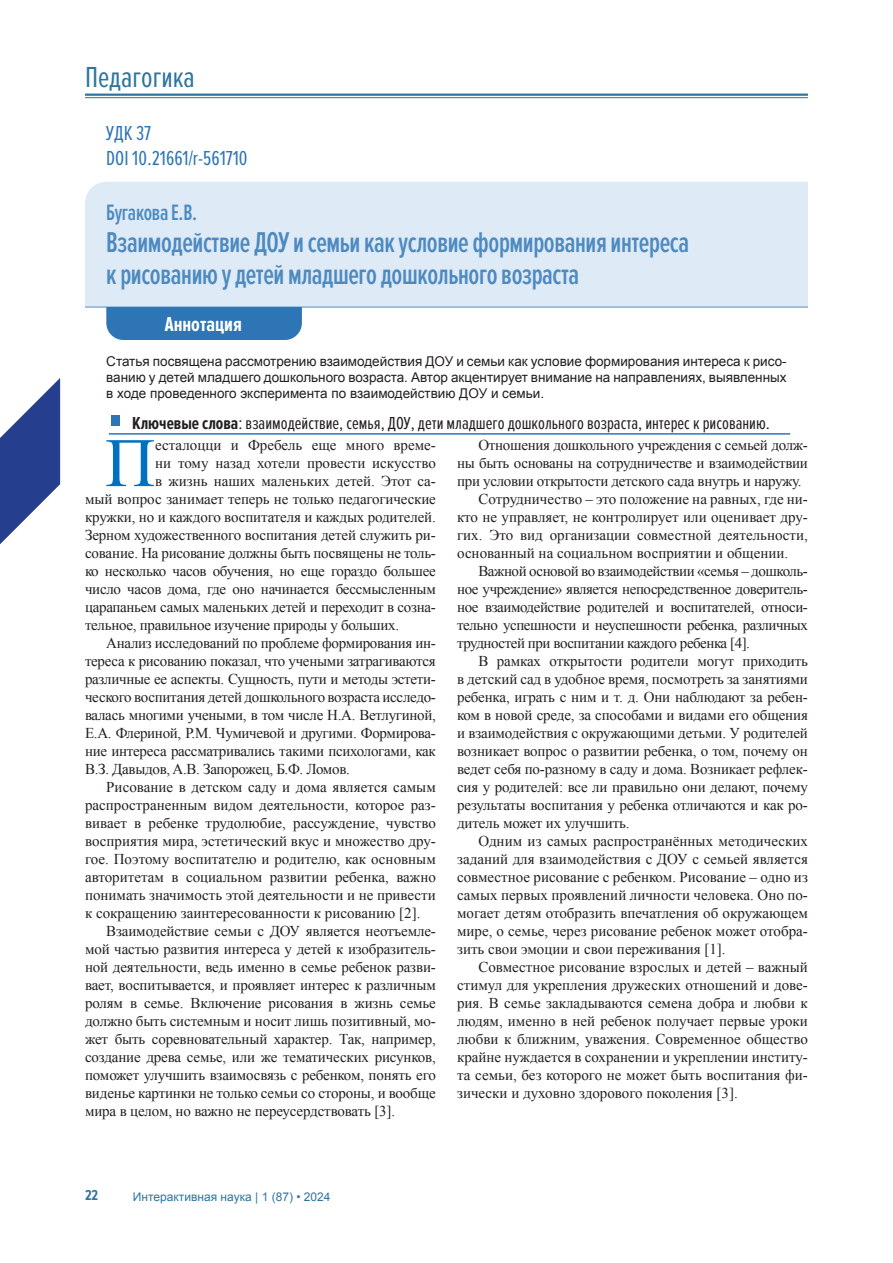
<style>
.page{position:relative;width:893px;height:1263px;background:#fff}
.page>*{position:absolute;margin:0;border:0;box-sizing:border-box;transform-origin:0 0}
.Текст_статьи{font:69.3px "Times New Roman";color:#0070c0}
.t1{font:30px "Proxima Nova Ex Cn";color:#2e759f}
.t2{font:600 29.7px/32.4px "Proxima Nova Ex Cn";letter-spacing:-.015em;color:#4d8ac0;scale:.91 1}
.t3{font:600 23.1px "Proxima Nova Ex Cn";letter-spacing:-.015em;color:#4d8ac0;scale:.91 1}
.t4{font:21px/25.2px "Proxima Nova Ex Cn";color:#2e75b5}
.t5{font:700 21px "Proxima Nova Ex Cn";color:#fff}
.t6{font:18px "Proxima Nova Ex Cn";color:#231f20}
.Текст_статьи-2{font:15px/18px "Times New Roman";letter-spacing:-.01em;color:#231f20;text-align:justify}
.t7{font:700 15px "Proxima Nova Ex Cn";color:#2e759f}
.t8{font:13.5px/16.2px "Arial";color:#231f20;text-align:justify}
.t9{font:12px "Arial";color:#2e759f}
.s1{font-weight:700}
</style>
<div class="page">
<hr style="left:85px;top:94px;width:723px;height:2px;background:#2e759f">
<hr style="left:85px;top:97px;width:723px;height:1px;background:#2e759f">
<svg style="left:0;top:378px;width:60px;height:166px"></svg>
<div style="left:106px;top:307px;width:196px;height:33px;background:#2e75b5"></div>
<div style="left:111px;top:415px;width:9px;height:10px;background:#2e75b5"></div>
<hr style="left:109px;top:433px;width:681px;height:2px;background:#2e75b5">
<div style="left:85px;top:182px;width:723px;height:125px;background:#deeaf6"></div>
<h2 class="t1" style="left:85px;top:61px;width:111px">Педагогика</h2>
<p class="t4" style="left:106px;top:121px;width:143px">УДК 37<br>DOI 10.21661/r-561710</p>
<p class="t3" style="left:106px;top:199px;width:101px">Бугакова Е.В.</p>
<p class="t2" style="left:106px;top:227px;width:642px">Взаимодействие ДОУ и семьи как условие формирования интереса к рисованию у детей младшего дошкольного возраста</p>
<p class="t5" style="left:165px;top:312px;width:79px">Аннотация</p>
<p class="t8" style="left:106px;top:353px;width:682px">Статья посвящена рассмотрению взаимодействия ДОУ и семьи как условие формирования интереса к рисо&shy;ванию у детей младшего дошкольного возраста. Автор акцентирует внимание на направлениях, выявленных в ходе проведенного эксперимента по взаимодействию ДОУ и семьи.</p>
<p class="t6" style="left:132px;top:413px;width:639px"><span class="s1">Ключевые слова</span>: взаимодействие, семья, ДОУ, дети младшего дошкольного возраста, интерес к рисованию.</p>
<p class="Текст_статьи" style="left:105px;top:416px;width:52px">П</p>
<p class="Текст_статьи-2" style="left:155px;top:436px;width:282px">есталоцци и Фребель еще много време-</p>
<p class="Текст_статьи-2" style="left:155px;top:454px;width:282px">ни тому назад хотели провести искусство</p>
<p class="Текст_статьи-2" style="left:155px;top:472px;width:282px">в жизнь наших маленьких детей. Этот са-</p>
<p class="Текст_статьи-2" style="left:85px;top:490px;width:352px">мый вопрос занимает теперь не только педагогические</p>
<p class="Текст_статьи-2" style="left:85px;top:508px;width:352px">кружки, но и каждого воспитателя и каждых родителей.</p>
<p class="Текст_статьи-2" style="left:85px;top:526px;width:352px">Зерном художественного воспитания детей служить ри-</p>
<p class="Текст_статьи-2" style="left:85px;top:544px;width:352px">сование. На рисование должны быть посвящены не толь-</p>
<p class="Текст_статьи-2" style="left:85px;top:562px;width:352px">ко несколько часов обучения, но еще гораздо большее</p>
<p class="Текст_статьи-2" style="left:85px;top:580px;width:352px">число часов дома, где оно начинается бессмысленным</p>
<p class="Текст_статьи-2" style="left:85px;top:598px;width:352px">царапаньем самых маленьких детей и переходит в созна-</p>
<p class="Текст_статьи-2" style="left:85px;top:616px;width:316px">тельное, правильное изучение природы у больших.</p>
<p class="Текст_статьи-2" style="left:85px;top:634px;width:352px;text-indent:21px">Анализ исследований по проблеме формирования ин&shy;тереса к рисованию показал, что учеными затрагиваются различные ее аспекты. Сущность, пути и методы эстети&shy;ческого воспитания детей дошкольного возраста исследо&shy;валась многими учеными, в том числе Н.A. Ветлугиной, Е.A. Флериной, Р.М. Чумичевой и другими. Формирова&shy;ние интереса рассматривались такими психологами, как В.З. Давыдов, A.В. Запорожец, Б.Ф. Ломов.</p>
<p class="Текст_статьи-2" style="left:85px;top:778px;width:352px;text-indent:21px">Рисование в детском саду и дома является самым распространенным видом деятельности, которое раз&shy;вивает в ребенке трудолюбие, рассуждение, чувство восприятия мира, эстетический вкус и множество дру&shy;гое. Поэтому воспитателю и родителю, как основным авторитетам в социальном развитии ребенка, важно понимать значимость этой деятельности и не привести к сокращению заинтересованности к рисованию [2].</p>
<p class="Текст_статьи-2" style="left:85px;top:922px;width:352px;text-indent:21px">Взаимодействие семьи с ДОУ является неотъемле&shy;мой частью развития интереса у детей к изобразитель&shy;ной деятельности, ведь именно в семье ребенок разви&shy;вает, воспитывается, и проявляет интерес к различным ролям в семье. Включение рисования в жизнь семье должно быть системным и носит лишь позитивный, мо&shy;жет быть соревновательный характер. Так, например, создание древа семье, или же тематических рисунков, поможет улучшить взаимосвязь с ребенком, понять его виденье картинки не только семьи со стороны, и вообще мира в целом, но важно не переусердствовать [3].</p>
<p class="Текст_статьи-2" style="left:457px;top:436px;width:352px;text-indent:21px">Отношения дошкольного учреждения с семьей долж&shy;ны быть основаны на сотрудничестве и взаимодействии при условии открытости детского сада внутрь и наружу.</p>
<p class="Текст_статьи-2" style="left:457px;top:490px;width:352px;text-indent:21px">Сотрудничество – это положение на равных, где ни&shy;кто не управляет, не контролирует или оценивает дру&shy;гих. Это вид организации совместной деятельности, основанный на социальном восприятии и общении.</p>
<p class="Текст_статьи-2" style="left:457px;top:562px;width:352px;text-indent:21px">Важной основой во взаимодействии «семья – дошколь&shy;ное учреждение» является непосредственное доверитель&shy;ное взаимодействие родителей и воспитателей, относи&shy;тельно успешности и неуспешности ребенка, различных трудностей при воспитании каждого ребенка [4].</p>
<p class="Текст_статьи-2" style="left:457px;top:652px;width:352px;text-indent:21px">В рамках открытости родители могут приходить в детский сад в удобное время, посмотреть за занятиями ребенка, играть с ним и т. д. Они наблюдают за ребен&shy;ком в новой среде, за способами и видами его общения и взаимодействия с окружающими детьми. У родителей возникает вопрос о развитии ребенка, о том, почему он ведет себя по-разному в саду и дома. Возникает рефлек&shy;сия у родителей: все ли правильно они делают, почему результаты воспитания у ребенка отличаются и как ро&shy;дитель может их улучшить.</p>
<p class="Текст_статьи-2" style="left:457px;top:832px;width:352px;text-indent:21px">Одним из самых распространённых методических заданий для взаимодействия с ДОУ с семьей является совместное рисование с ребенком. Рисование – одно из самых первых проявлений личности человека. Оно по&shy;могает детям отобразить впечатления об окружающем мире, о семье, через рисование ребенок может отобра&shy;зить свои эмоции и свои переживания [1].</p>
<p class="Текст_статьи-2" style="left:457px;top:958px;width:352px;text-indent:21px">Совместное рисование взрослых и детей – важный стимул для укрепления дружеских отношений и дове&shy;рия. В семье закладываются семена добра и любви к людям, именно в ней ребенок получает первые уроки любви к ближним, уважения. Современное общество крайне нуждается в сохранении и укреплении институ&shy;та семьи, без которого не может быть воспитания фи&shy;зически и духовно здорового поколения [3].</p>
<p class="t7" style="left:85px;top:1186px;width:15px">22</p>
<p class="t9" style="left:133px;top:1189px;width:199px">Интерактивная наука | 1 (87) • 2024</p>
</div>
